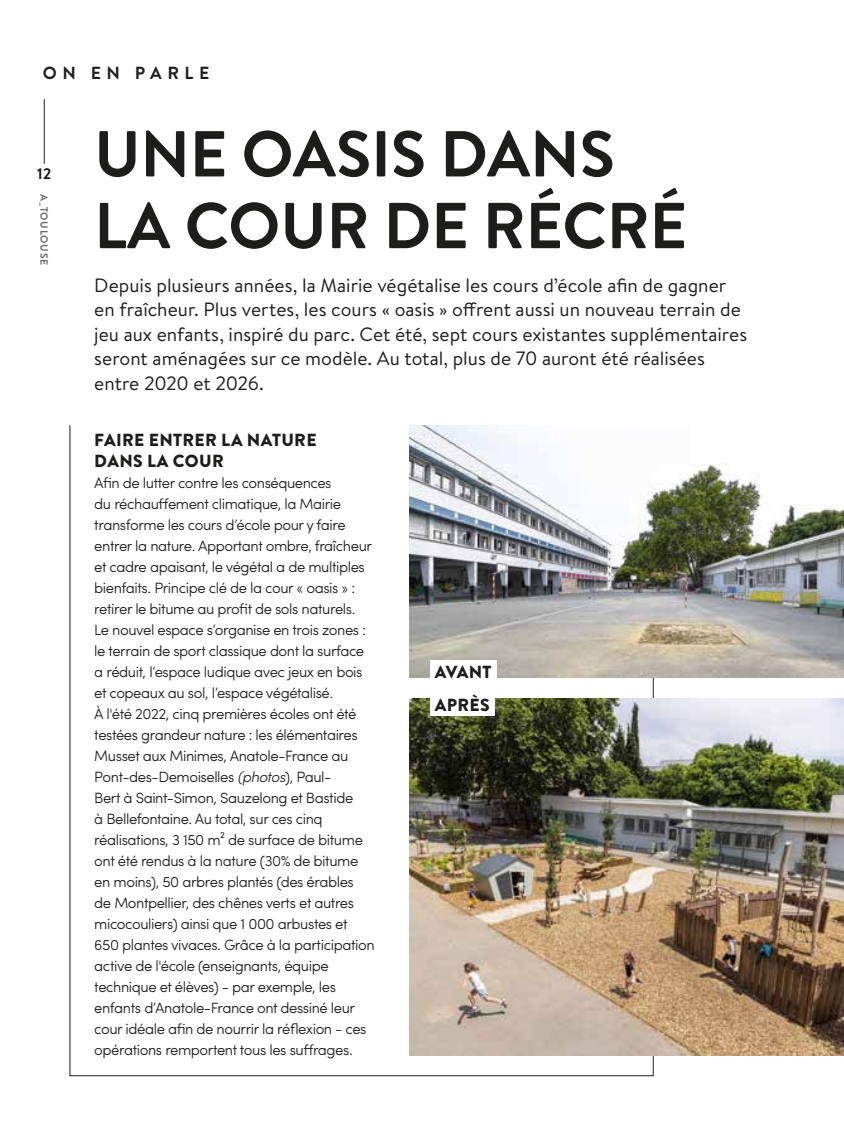
<style>
.page{position:relative;width:844px;height:1141px;background:#fff}
.page>*{position:absolute;margin:0;border:0;box-sizing:border-box;transform-origin:0 0}
.t1{font:700 64.75px/71.8px "Brandon Text";color:#1d1d1b}
.t2{font:19.25px/24.5px "Brandon Text";color:#1d1d1b}
.t3{font:900 17.5px/21px "Brandon Grotesque";letter-spacing:.02em;color:#1d1d1b}
.t4{font:700 17.5px "Brandon Grotesque";letter-spacing:.32em;color:#1d1d1b}
.t5{font:700 15.75px "Brandon Grotesque";color:#1d1d1b}
.t6{font:300 14.88px/21px "Sofia Pro";letter-spacing:-.03em;color:#1d1d1b}
.t7{font:700 10.5px "Brandon Grotesque";letter-spacing:.06em;color:#706f6f}
.s1{font-style:italic}
</style>
<div class="page">
<img style="left:409px;top:425px;width:434px;height:252px">
<img style="left:409px;top:698px;width:434px;height:357px">
<div style="left:429px;top:660px;width:67px;height:22px;background:#fff"></div>
<div style="left:430px;top:693px;width:64px;height:22px;background:#fff"></div>
<hr style="left:44px;top:99px;width:1px;height:65px;background:#1d1d1b">
<p class="t4" style="left:43px;top:61px;width:168px">ON EN PARLE</p>
<p class="t5" style="left:37px;top:162px;width:16px">12</p>
<p class="t7" style="left:52px;top:194px;width:72px;rotate:90deg">A_TOULOUSE</p>
<h1 class="t1" style="left:94px;top:117px;width:594px">UNE OASIS DANS<br>LA COUR DE RÉCRÉ</h1>
<p class="t2" style="left:94px;top:272px;width:654px">Depuis plusieurs années, la Mairie végétalise les cours d’école afin de gagner en fraîcheur. Plus vertes, les cours « oasis » offrent aussi un nouveau terrain de jeu aux enfants, inspiré du parc. Cet été, sept cours existantes supplémentaires seront aménagées sur ce modèle. Au total, plus de 70 auront été réalisées entre 2020 et 2026.</p>
<p class="t3" style="left:94px;top:430px;width:224px">FAIRE ENTRER LA NATURE<br>DANS LA COUR</p>
<p class="t6" style="left:94px;top:471px;width:282px">Afin de lutter contre les conséquences<br>du réchauffement climatique, la Mairie transforme les cours d’école pour y faire entrer la nature. Apportant ombre, fraîcheur et cadre apaisant, le végétal a de multiples bienfaits. Principe clé de la cour « oasis » : retirer le bitume au profit de sols naturels.<br>Le nouvel espace s’organise en trois zones : le terrain de sport classique dont la surface a réduit, l’espace ludique avec jeux en bois et copeaux au sol, l’espace végétalisé.<br>À l'été 2022, cinq premières écoles ont été testées grandeur nature : les élémentaires Musset aux Minimes, Anatole-France au Pont-des-Demoiselles <span class="s1">(photos</span>), Paul-<br>Bert à Saint-Simon, Sauzelong et Bastide<br>à Bellefontaine. Au total, sur ces cinq réalisations, 3 150 m² de surface de bitume ont été rendus à la nature (30% de bitume en moins), 50 arbres plantés (des érables<br>de Montpellier, des chênes verts et autres micocouliers) ainsi que 1 000 arbustes et 650 plantes vivaces. Grâce à la participation active de l'école (enseignants, équipe technique et élèves) - par exemple, les enfants d’Anatole-France ont dessiné leur cour idéale afin de nourrir la réflexion - ces opérations remportent tous les suffrages.</p>
<p class="t3" style="left:434px;top:655px;width:58px;line-height:33.1px">AVANT<br>APRÈS</p>
</div>
